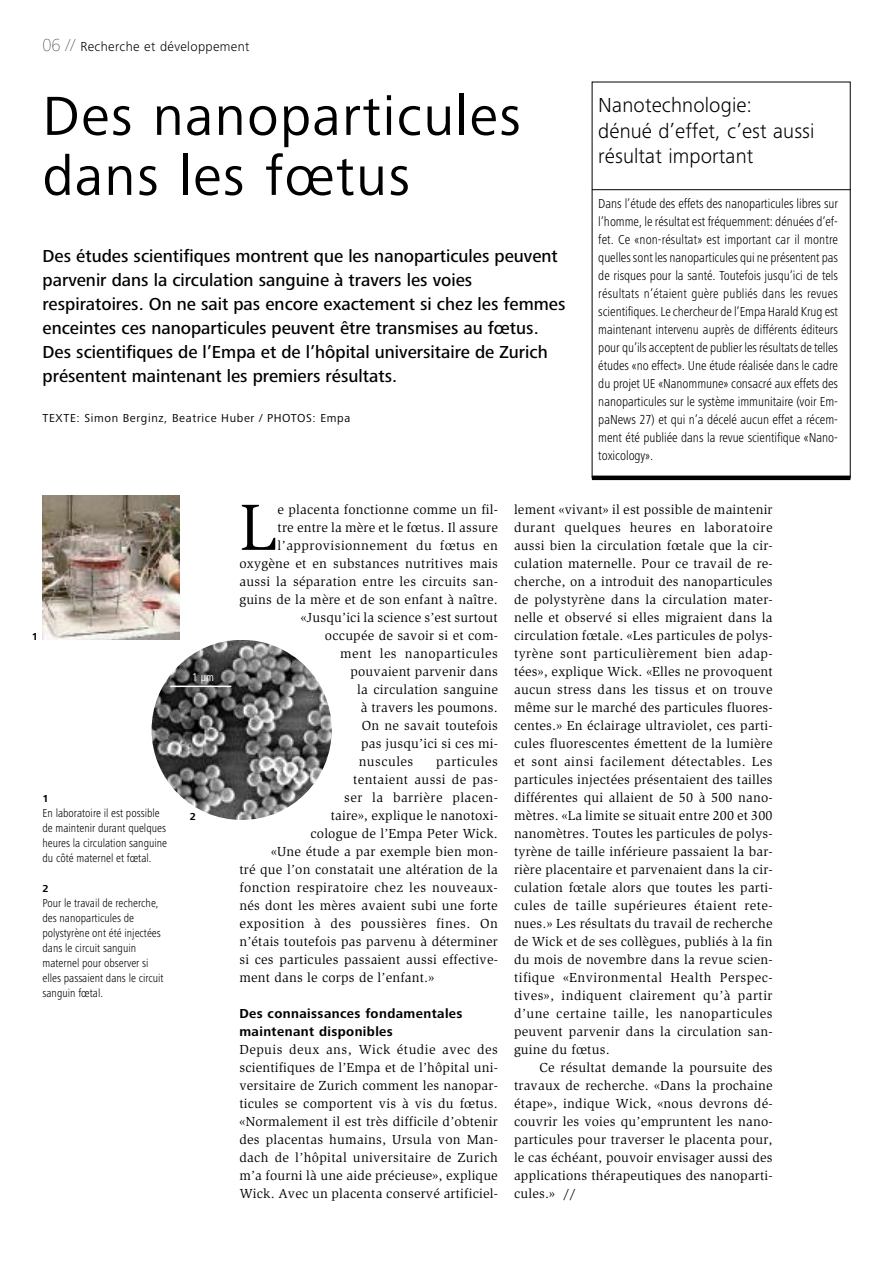
<style>
.page{position:relative;width:893px;height:1263px;background:#fff}
.page>*{position:absolute;margin:0;border:0;box-sizing:border-box;transform-origin:0 0}
.t1{font:67.2px "Slimbach Std";color:#000}
.t2{font:57px/60px "Frutiger Next Pro";letter-spacing:.025em;color:#000}
.t3{font:300 21px/25.2px "Frutiger Next Pro";letter-spacing:.005em;color:#000}
.t4{font:500 18px/24px "Frutiger Next Pro";color:#000}
.t5{font:13.5px/18px "Slimbach Std";letter-spacing:.015em;color:#000;text-align:justify}
.t6{font:300 condensed 13.5px/18px "Frutiger Next Pro";letter-spacing:-.005em;color:#000;text-align:justify}
.t7{font:13.5px "Slimbach Std";letter-spacing:.035em;color:#000}
.t8{font:700 13.5px/18px "Frutiger Next Pro";letter-spacing:.03em;color:#000}
.t9{font:300 13.5px "Frutiger Next Pro";letter-spacing:.025em;color:#000}
.t10{font:300 condensed 12px/15px "Frutiger Next Pro";color:#000}
.t11{font:12px "Frutiger Next Pro";letter-spacing:.055em;color:#000}
.t12{font:condensed 11.7px "Frutiger Next Pro";color:#fff}
.t13{font:700 10.5px "Frutiger Next Pro";color:#000}
.s1{font-weight:900;font-size:18px}
</style>
<div class="page">
<img style="left:43px;top:496px;width:137px;height:144px">
<img style="left:152px;top:640px;width:180px;height:180px;border-radius:50%">
<hr style="left:170px;top:686px;width:61px;height:1px;background:#fff">
<hr style="left:592px;top:476px;width:258px;height:4px;background:#000">
<hr style="left:592px;top:189px;width:258px;height:1px;background:#000">
<p class="t9" style="left:43px;top:42px;width:208px"><span class="s1">06 //</span> Recherche et développement</p>
<h2 class="t2" style="left:43px;top:92px;width:480px">Des nanoparticules dans les fœtus</h2>
<p class="t4" style="left:43px;top:245px;width:525px">Des études scientifiques montrent que les nanoparticules peuvent parvenir dans la circulation sanguine à travers les voies respiratoires. On ne sait pas encore exactement si chez les femmes enceintes ces nanoparticules peuvent être transmises au fœtus.<br>Des scientifiques de l’Empa et de l’hôpital universitaire de Zurich présentent maintenant les premiers résultats.</p>
<p class="t11" style="left:43px;top:414px;width:309px">TEXTE: Simon Berginz, Beatrice Huber / PHOTOS: Empa</p>
<h3 class="t3" style="left:598px;top:95px;width:218px">Nanotechnologie:<br>dénué d’effet, c’est aussi résultat important</h3>
<p class="t6" style="left:598px;top:196px;width:241px">Dans l’étude des effets des nanoparticules libres sur l’homme, le résultat est fréquemment: dénuées d’ef&shy;fet. Ce «non-résultat» est important car il montre quelles sont les nanoparticules qui ne présentent pas de risques pour la santé. Toutefois jusqu’ici de tels résultats n’étaient guère publiés dans les revues scientifiques.Le chercheur de l’Empa Harald Krug est maintenant intervenu auprès de différents éditeurs pour qu’ils acceptent de publier les résultats de telles études «no effect». Une étude réalisée dans le cadre du projet UE «Nanommune» consacré aux effets des nanoparticules sur le système immunitaire (voir Em&shy;paNews 27) et qui n’a décelé aucun effet a récem&shy;ment été publiée dans la revue scientifique «Nano&shy;toxicology».</p>
<p class="t13" style="left:32px;top:633px;width:8px">1</p>
<p class="t12" style="left:192px;top:673px;width:23px">1 µm</p>
<p class="t13" style="left:43px;top:795px;width:8px">1</p>
<p class="t10" style="left:43px;top:807px;width:126px">En laboratoire il est possible de maintenir durant quelques heures la circulation sanguine du côté maternel et fœtal.</p>
<p class="t13" style="left:43px;top:885px;width:8px">2</p>
<p class="t10" style="left:43px;top:897px;width:123px">Pour le travail de recherche, des nanoparticules de polystyrène ont été injectées dans le circuit sanguin maternel pour observer si elles passaient dans le circuit sanguin fœtal.</p>
<p class="t13" style="left:190px;top:813px;width:8px">2</p>
<h1 class="t1" style="left:239px;top:501px;width:39px">L</h1>
<p class="t5" style="left:278px;top:501px;width:222px">e placenta fonctionne comme un fil-</p>
<p class="t5" style="left:278px;top:519px;width:222px">tre entre la mère et le fœtus. Il assure</p>
<p class="t7" style="left:278px;top:540px;width:222px">l’approvisionnement du fœtus en</p>
<p class="t5" style="left:239px;top:555px;width:260px">oxygène et en substances nutritives mais</p>
<p class="t5" style="left:239px;top:573px;width:260px">aussi la séparation entre les circuits san-</p>
<p class="t5" style="left:239px;top:591px;width:260px">guins de la mère et de son enfant à naître.</p>
<p class="t5" style="left:301px;top:609px;width:198px">«Jusqu’ici la science s’est surtout</p>
<p class="t5" style="left:325px;top:627px;width:175px">occupée de savoir si et com-</p>
<p class="t7" style="left:340px;top:648px;width:159px">ment les nanoparticules</p>
<p class="t5" style="left:350px;top:663px;width:149px">pouvaient parvenir dans</p>
<p class="t5" style="left:357px;top:681px;width:142px">la circulation sanguine</p>
<p class="t5" style="left:361px;top:699px;width:139px">à travers les poumons.</p>
<p class="t5" style="left:362px;top:717px;width:138px">On ne savait toutefois</p>
<p class="t5" style="left:361px;top:735px;width:138px">pas jusqu’ici si ces mi-</p>
<p class="t7" style="left:359px;top:756px;width:56px">nuscules</p>
<p class="t7" style="left:436px;top:756px;width:63px">particules</p>
<p class="t5" style="left:353px;top:771px;width:146px">tentaient aussi de pas-</p>
<p class="t7" style="left:344px;top:792px;width:155px">ser la barrière placen-</p>
<p class="t5" style="left:331px;top:807px;width:169px">taire», explique le nanotoxi-</p>
<p class="t5" style="left:310px;top:825px;width:189px">cologue de l’Empa Peter Wick.</p>
<p class="t5" style="left:271px;top:843px;width:228px">«Une étude a par exemple bien mon-</p>
<p class="t5" style="left:239px;top:861px;width:260px">tré que l’on constatait une altération de la</p>
<p class="t5" style="left:239px;top:879px;width:260px">fonction respiratoire chez les nouveaux-</p>
<p class="t5" style="left:239px;top:897px;width:260px">nés dont les mères avaient subi une forte</p>
<p class="t7" style="left:239px;top:918px;width:260px">exposition à des poussières fines. On</p>
<p class="t5" style="left:239px;top:933px;width:260px">n’étais toutefois pas parvenu à déterminer</p>
<p class="t5" style="left:239px;top:951px;width:260px">si ces particules passaient aussi effective-</p>
<p class="t5" style="left:239px;top:969px;width:196px">ment dans le corps de l’enfant.»</p>
<p class="t8" style="left:239px;top:1006px;width:225px">Des connaissances fondamentales maintenant disponibles</p>
<p class="t5" style="left:239px;top:1041px;width:260px">Depuis deux ans, Wick étudie avec des scientifiques de l’Empa et de l’hôpital uni&shy;versitaire de Zurich comment les nanopar&shy;ticules se comportent vis à vis du fœtus. «Normalement il est très difficile d’obtenir des placentas humains, Ursula von Man&shy;dach de l’hôpital universitaire de Zurich m’a fourni là une aide précieuse», explique Wick. Avec un placenta conservé artificiel-</p>
<p class="t5" style="left:514px;top:501px;width:260px">lement «vivant» il est possible de maintenir durant quelques heures en laboratoire aussi bien la circulation fœtale que la cir&shy;culation maternelle. Pour ce travail de re&shy;cherche, on a introduit des nanoparticules de polystyrène dans la circulation mater&shy;nelle et observé si elles migraient dans la circulation fœtale. «Les particules de polys&shy;tyrène sont particulièrement bien adap&shy;tées», explique Wick. «Elles ne provoquent aucun stress dans les tissus et on trouve même sur le marché des particules fluores&shy;centes.» En éclairage ultraviolet, ces parti&shy;cules fluorescentes émettent de la lumière et sont ainsi facilement détectables. Les particules injectées présentaient des tailles différentes qui allaient de 50 à 500 nano&shy;mètres. «La limite se situait entre 200 et 300 nanomètres. Toutes les particules de polys&shy;tyrène de taille inférieure passaient la bar&shy;rière placentaire et parvenaient dans la cir&shy;culation fœtale alors que toutes les parti&shy;cules de taille supérieures étaient rete&shy;nues.» Les résultats du travail de recherche de Wick et de ses collègues, publiés à la fin du mois de novembre dans la revue scien&shy;tifique «Environmental Health Perspec&shy;tives», indiquent clairement qu’à partir d’une certaine taille, les nanoparticules peuvent parvenir dans la circulation san&shy;guine du fœtus.</p>
<p class="t5" style="left:514px;top:1059px;width:260px;text-indent:26px">Ce résultat demande la poursuite des travaux de recherche. «Dans la prochaine étape», indique Wick, «nous devrons dé&shy;couvrir les voies qu’empruntent les nano&shy;particules pour traverser le placenta pour, le cas échéant, pouvoir envisager aussi des applications thérapeutiques des nanoparti&shy;cules.» //</p>
</div>
